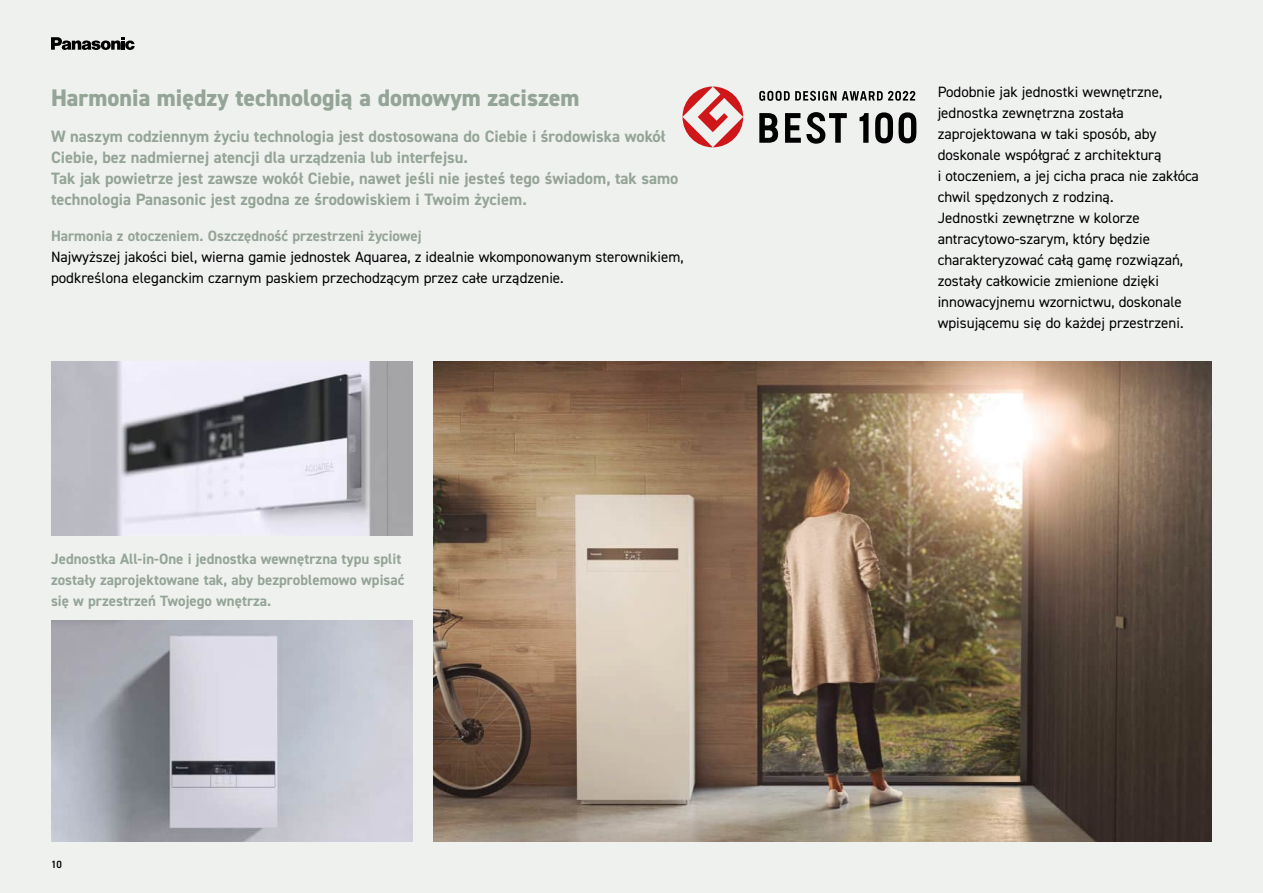
<style>
.page{position:relative;width:1263px;height:893px;background:#eff1ef}
.page>*{position:absolute;margin:0;border:0;box-sizing:border-box;transform-origin:0 0}
.t1{font:800 24px "DIN2014";color:#94a496}
.t2{font:700 16.5px/21px "DIN2014";color:#94a496}
.t3{font:15px/21px "DIN2014";color:#000}
.t4{font:700 15px/21px "DIN2014";color:#94a496}
.t5{font:600 10.5px "DIN2014";color:#000}
</style>
<div class="page">
<img style="left:434px;top:361px;width:778px;height:481px">
<img style="left:51px;top:621px;width:361px;height:221px">
<img style="left:51px;top:361px;width:361px;height:175px">
<svg style="left:682px;top:87px;width:61px;height:60px"></svg>
<svg style="left:759px;top:91px;width:157px;height:53px"></svg>
<svg style="left:51px;top:37px;width:84px;height:13px"></svg>
<h1 class="t1" style="left:51px;top:82px;width:530px">Harmonia między technologią a domowym zaciszem</h1>
<p class="t2" style="left:51px;top:126px;width:629px">W naszym codziennym życiu technologia jest dostosowana do Ciebie i środowiska wokół Ciebie, bez nadmiernej atencji dla urządzenia lub interfejsu.<br>Tak jak powietrze jest zawsze wokół Ciebie, nawet jeśli nie jesteś tego świadom, tak samo technologia Panasonic jest zgodna ze środowiskiem i Twoim życiem.</p>
<p class="t4" style="left:51px;top:225px;width:372px">Harmonia z otoczeniem. Oszczędność przestrzeni życiowej</p>
<p class="t3" style="left:51px;top:246px;width:634px">Najwyższej jakości biel, wierna gamie jednostek Aquarea, z idealnie wkomponowanym sterownikiem, podkreślona eleganckim czarnym paskiem przechodzącym przez całe urządzenie.</p>
<p class="t4" style="left:51px;top:549px;width:355px">Jednostka All-in-One i jednostka wewnętrzna typu split zostały zaprojektowane tak, aby bezproblemowo wpisać się w przestrzeń Twojego wnętrza.</p>
<p class="t5" style="left:51px;top:858px;width:12px">10</p>
<p class="t3" style="left:938px;top:81px;width:263px">Podobnie jak jednostki wewnętrzne, jednostka zewnętrzna została zaprojektowana w taki sposób, aby doskonale współgrać z architekturą<br>i otoczeniem, a jej cicha praca nie zakłóca chwil spędzonych z rodziną.<br>Jednostki zewnętrzne w kolorze antracytowo-szarym, który będzie charakteryzować całą gamę rozwiązań, zostały całkowicie zmienione dzięki innowacyjnemu wzornictwu, doskonale wpisującemu się do każdej przestrzeni.</p>
</div>
